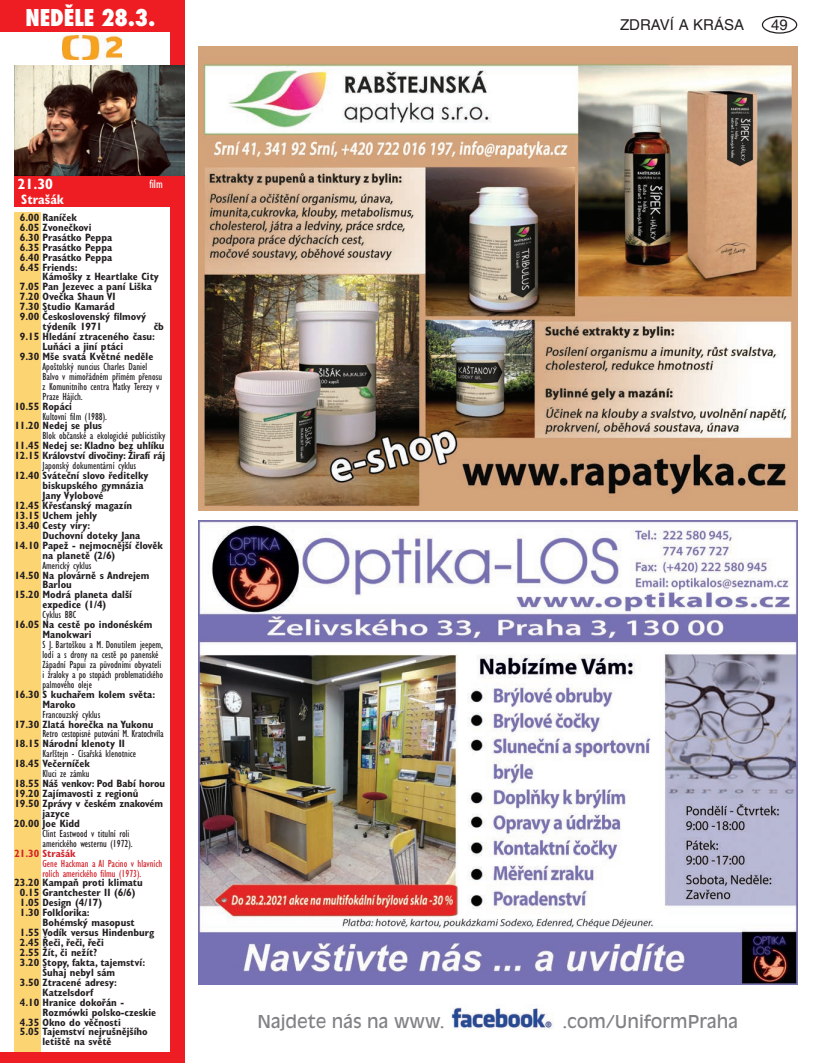
<style>
.page{position:relative;width:815px;height:1063px;background:#fff}
.page>*{position:absolute;margin:0;border:0;box-sizing:border-box;transform-origin:0 0}
.t1{font:800 condensed 22.5px "Futura";color:#fff}
.t2{font:17.5px "Antique Olive CE";color:#808285}
.t3{font:15px "Helvetica CE";color:#231f20}
.t4{font:700 condensed 15px "Gill Sans CE";color:#fff}
.t5{font:700 condensed 13.75px "Gill Sans CE";color:#fff}
.t6{font:condensed 12.5px "Gill Sans CE";color:#fff}
.t7{font:700 condensed 10.62px/9.9px "Gill Sans CE";color:#231f20}
.t8{font:condensed 10.62px/9.9px "Gill Sans CE";color:#231f20}
.t9{font:700 condensed 10.62px/9.9px "Gill Sans CE";letter-spacing:-.02em;color:#231f20}
.t10{font:condensed 10.62px/9.9px "Gill Sans CE";color:#d1232a}
.t11{font:700 condensed 10.62px "Gill Sans CE";color:#d1232a}
</style>
<div class="page">
<div style="left:762px;top:16px;width:35px;height:18px;border:1px solid #231f20;border-radius:50%"></div>
<img style="left:451px;top:1007px;width:103px;height:23px">
<img style="left:198px;top:521px;width:599px;height:464px">
<img style="left:198px;top:46px;width:599px;height:464px">
<div style="left:0;top:0;width:184px;height:32px;background:#ee1d23"></div>
<div style="left:14px;top:175px;width:167px;height:32px;background:#ee1d23"></div>
<img style="left:63px;top:35px;width:58px;height:24px">
<div style="left:170px;top:0;width:14px;height:1063px;background:#ee1d23"></div>
<div style="left:0;top:1052px;width:184px;height:11px;background:#ee1d23"></div>
<div style="left:14px;top:213px;width:27px;height:839px;background:#fdd472"></div>
<img style="left:14px;top:66px;width:170px;height:109px">
<h1 class="t1" style="left:26px;top:2px;width:131px">NEDĚLE 28.3.</h1>
<h3 class="t4" style="left:18px;top:175px;width:37px">21.30</h3>
<p class="t5" style="left:21px;top:191px;width:44px">Strašák</p>
<p class="t6" style="left:149px;top:176px;width:15px">film</p>
<p class="t7" style="left:20px;top:212px;width:94px">6.00 Raníček<br>6.05 Zvonečkovi<br>6.30 Prasátko Peppa<br>6.35 Prasátko Peppa<br>6.40 Prasátko Peppa<br>6.45 Friends:</p>
<p class="t7" style="left:43px;top:272px;width:118px">Kámošky z Heartlake City</p>
<p class="t7" style="left:20px;top:282px;width:133px">7.05 Pan Jezevec a paní Liška</p>
<p class="t7" style="left:20px;top:292px;width:97px">7.20 Ovečka Shaun VI</p>
<p class="t7" style="left:20px;top:302px;width:96px">7.30 Studio Kamarád</p>
<p class="t7" style="left:20px;top:312px;width:128px">9.00 Československý filmový</p>
<p class="t7" style="left:43px;top:322px;width:61px">týdeník 1971</p>
<p class="t7" style="left:154px;top:322px;width:12px">čb</p>
<p class="t7" style="left:20px;top:332px;width:137px">9.15 Hledání ztraceného času:</p>
<p class="t7" style="left:43px;top:342px;width:82px">Luňáci a jiní ptáci</p>
<p class="t7" style="left:20px;top:351px;width:135px">9.30 Mše svatá Květné neděle</p>
<p class="t8" style="left:43px;top:361px;width:121px">Apoštolský nuncius Charles Daniel<br>Balvo v mimořádném přímém přenosu z Komunitního centra Matky Terezy v<br>Praze Hájích.</p>
<p class="t7" style="left:14px;top:401px;width:59px">10.55 Ropáci</p>
<p class="t8" style="left:43px;top:411px;width:66px">Kultovní film (1988).</p>
<p class="t7" style="left:14px;top:421px;width:89px">11.20 Nedej se plus</p>
<p class="t8" style="left:43px;top:431px;width:124px">Blok občanské a ekologické publicistiky</p>
<p class="t9" style="left:14px;top:441px;width:152px">11.45 Nedej se: Kladno bez uhlíku<br>12.15 Království divočiny: Žirafí ráj</p>
<p class="t8" style="left:43px;top:461px;width:95px">Japonský dokumentární cyklus</p>
<p class="t7" style="left:14px;top:471px;width:136px">12.40 Sváteční slovo ředitelky</p>
<p class="t7" style="left:43px;top:481px;width:103px">biskupského gymnázia</p>
<p class="t7" style="left:43px;top:491px;width:62px">Jany Vylobové</p>
<p class="t7" style="left:14px;top:500px;width:119px">12.45 Křesťanský magazín</p>
<p class="t7" style="left:14px;top:510px;width:85px">13.15 Uchem jehly</p>
<p class="t7" style="left:14px;top:520px;width:77px">13.40 Cesty víry:</p>
<p class="t7" style="left:43px;top:530px;width:99px">Duchovní doteky Jana</p>
<p class="t7" style="left:14px;top:540px;width:150px">14.10 Papež - nejmocnější člověk</p>
<p class="t7" style="left:43px;top:550px;width:74px">na planetě (2/6)</p>
<p class="t8" style="left:43px;top:560px;width:50px">Americký cyklus</p>
<p class="t7" style="left:14px;top:570px;width:137px">14.50 Na plovárně s Andrejem</p>
<p class="t7" style="left:43px;top:580px;width:31px">Barlou</p>
<p class="t7" style="left:14px;top:590px;width:119px">15.20 Modrá planeta další</p>
<p class="t7" style="left:43px;top:600px;width:65px">expedice (1/4)</p>
<p class="t8" style="left:43px;top:610px;width:35px">Cyklus BBC</p>
<p class="t7" style="left:43px;top:620px;width:111px;text-indent:-28px">16.05 Na cestě po indonéském<br>Manokwari</p>
<p class="t8" style="left:43px;top:640px;width:122px">S J. Bartoškou a M. Donutilem jeepem, lodí a s drony na cestě po panenské<br>Západní Papui za původními obyvateli i žraloky a po stopách problematického palmového oleje</p>
<p class="t7" style="left:43px;top:689px;width:114px;text-indent:-28px">16.30 S kuchařem kolem světa:<br>Maroko</p>
<p class="t8" style="left:43px;top:709px;width:59px">Francouzský cyklus</p>
<p class="t7" style="left:14px;top:719px;width:140px">17.30 Zlatá horečka na Yukonu</p>
<p class="t8" style="left:43px;top:729px;width:123px">Retro cestopisné putování M. Kratochvíla</p>
<p class="t7" style="left:14px;top:739px;width:112px">18.15 Národní klenoty II</p>
<p class="t8" style="left:43px;top:749px;width:95px">Karlštejn - Císařská klenotnice</p>
<p class="t7" style="left:14px;top:759px;width:77px">18.45 Večerníček</p>
<p class="t8" style="left:43px;top:769px;width:49px">Kluci ze zámku</p>
<p class="t7" style="left:14px;top:779px;width:152px">18.55 Náš venkov: Pod Babí horou</p>
<p class="t7" style="left:14px;top:789px;width:126px">19.20 Zajímavosti z regionů</p>
<p class="t7" style="left:14px;top:799px;width:150px">19.50 Zprávy v českém znakovém</p>
<p class="t7" style="left:43px;top:808px;width:29px">jazyce</p>
<p class="t7" style="left:14px;top:818px;width:67px">20.00 Joe Kidd</p>
<p class="t8" style="left:43px;top:828px;width:92px">Clint Eastwood v titulní roli amerického westernu (1972).</p>
<p class="t11" style="left:14px;top:847px;width:63px">21.30 Strašák</p>
<p class="t10" style="left:43px;top:858px;width:121px">Gene Hackman a Al Pacino v hlavních rolích amerického filmu (1973).</p>
<p class="t7" style="left:20px;top:878px;width:124px;text-indent:-6px">23.20 Kampaň proti klimatu<br>0.15 Grantchester II (6/6)<br>1.05 Design (4/17)<br>1.30 Folklorika:</p>
<p class="t7" style="left:43px;top:918px;width:94px">Bohémský masopust</p>
<p class="t7" style="left:20px;top:928px;width:136px">1.55 Vodík versus Hindenburg</p>
<p class="t7" style="left:20px;top:938px;width:86px">2.45 Řeči, řeči, řeči</p>
<p class="t7" style="left:20px;top:948px;width:79px">2.55 Žít, či nežít?</p>
<p class="t7" style="left:20px;top:957px;width:127px">3.20 Stopy, fakta, tajemství:</p>
<p class="t7" style="left:43px;top:967px;width:74px">Šuhaj nebyl sám</p>
<p class="t7" style="left:20px;top:977px;width:99px">3.50 Ztracené adresy:</p>
<p class="t7" style="left:43px;top:987px;width:52px">Katzelsdorf</p>
<p class="t7" style="left:20px;top:997px;width:106px">4.10 Hranice dokořán -</p>
<p class="t7" style="left:43px;top:1007px;width:115px">Rozmówki polsko-czeskie</p>
<p class="t7" style="left:20px;top:1017px;width:102px">4.35 Okno do věčnosti</p>
<p class="t7" style="left:20px;top:1027px;width:129px">5.05 Tajemství nejrušnějšího</p>
<p class="t7" style="left:43px;top:1037px;width:71px">letiště na světě</p>
<h3 class="t3" style="left:620px;top:16px;width:125px">ZDRAVÍ A KRÁSA</h3>
<h3 class="t3" style="left:771px;top:16px;width:18px">49</h3>
<h2 class="t2" style="left:257px;top:1012px;width:189px">Najdete nás na www.</h2>
<h2 class="t2" style="left:562px;top:1012px;width:177px">.com/UniformPraha</h2>
</div>
